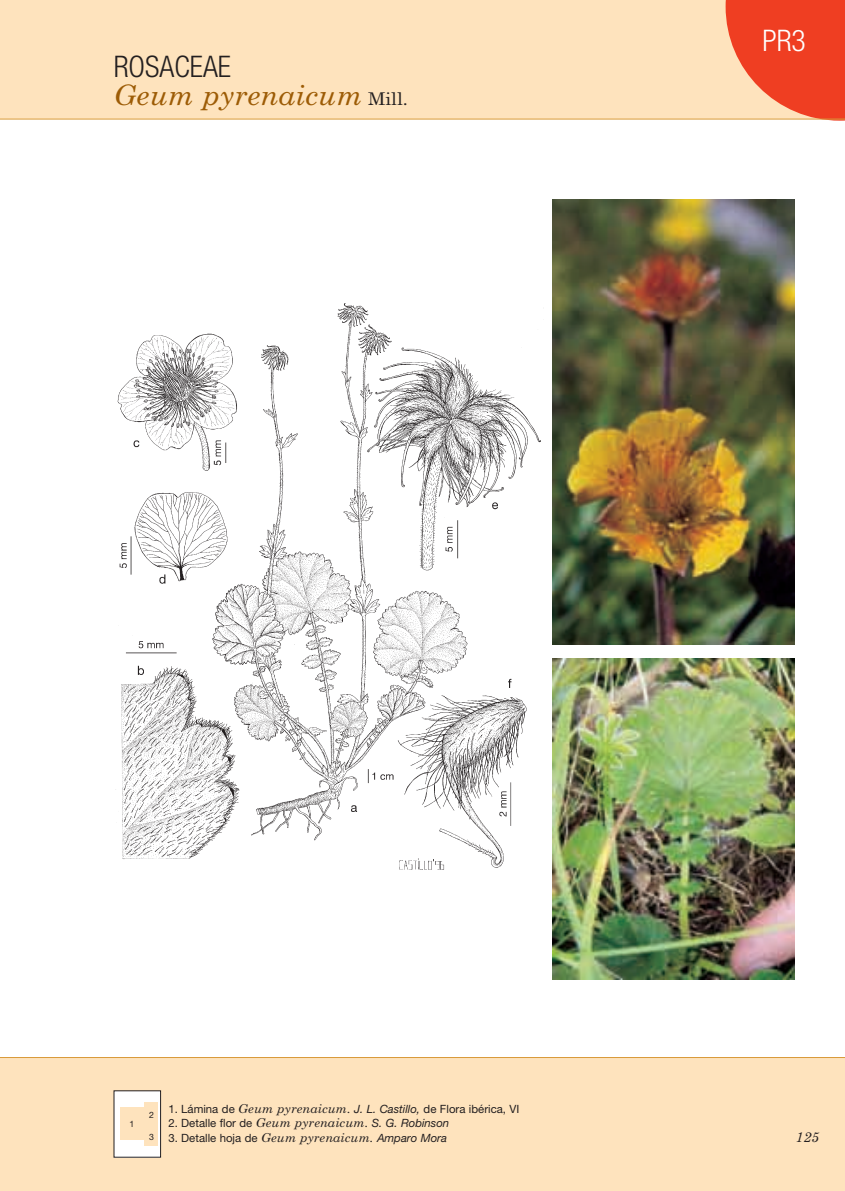
<style>
.page{position:relative;width:845px;height:1191px;background:#fff}
.page>*{position:absolute;margin:0;border:0;box-sizing:border-box;transform-origin:0 0}
.t1{font:300 condensed 29.75px "Helvetica Neue";color:#231f20}
.t2{font:300 condensed 29.75px "Helvetica Neue";color:#fff}
.t3{font:italic 28px "Century Schoolbook";color:#9d5c06;scale:1.05 1}
.t4{font:italic 14px "Century Schoolbook";color:#231f20}
.t5{font:11.38px "Helvetica Neue";color:#231f20}
.t6{font:8.75px "Helvetica Neue";color:#231f20}
.s1{font-style:normal;font-size:17.5px;color:#231f20}
.s2{font-family:"Century Schoolbook";font-style:italic;font-size:12.25px}
.s3{font-style:italic}
</style>
<div class="page">
<img style="left:0;top:0;width:844px;height:1191px">
<h1 class="t1" style="left:114px;top:56px;width:119px">ROSACEAE</h1>
<h2 class="t3" style="left:114px;top:84px;width:281px">Geum pyrenaicum <span class="s1">Mill.</span></h2>
<h1 class="t2" style="left:762px;top:30px;width:45px">PR3</h1>
<p class="t6" style="left:129px;top:1120px;width:6px">1</p>
<p class="t6" style="left:149px;top:1112px;width:6px">2</p>
<p class="t6" style="left:149px;top:1134px;width:6px">3</p>
<p class="t5" style="left:168px;top:1104px;width:352px">1. Lámina de <span class="s2">Geum pyrenaicum.</span> <span class="s3">J. L. Castillo,</span> de Flora ibérica, VI</p>
<p class="t5" style="left:168px;top:1119px;width:282px">2. Detalle flor de <span class="s2">Geum pyrenaicum.</span> <span class="s3">S. G. Robinson</span></p>
<p class="t5" style="left:168px;top:1133px;width:280px">3. Detalle hoja de <span class="s2">Geum pyrenaicum.</span> <span class="s3">Amparo Mora</span></p>
<p class="t4" style="left:795px;top:1131px;width:25px">125</p>
</div>
